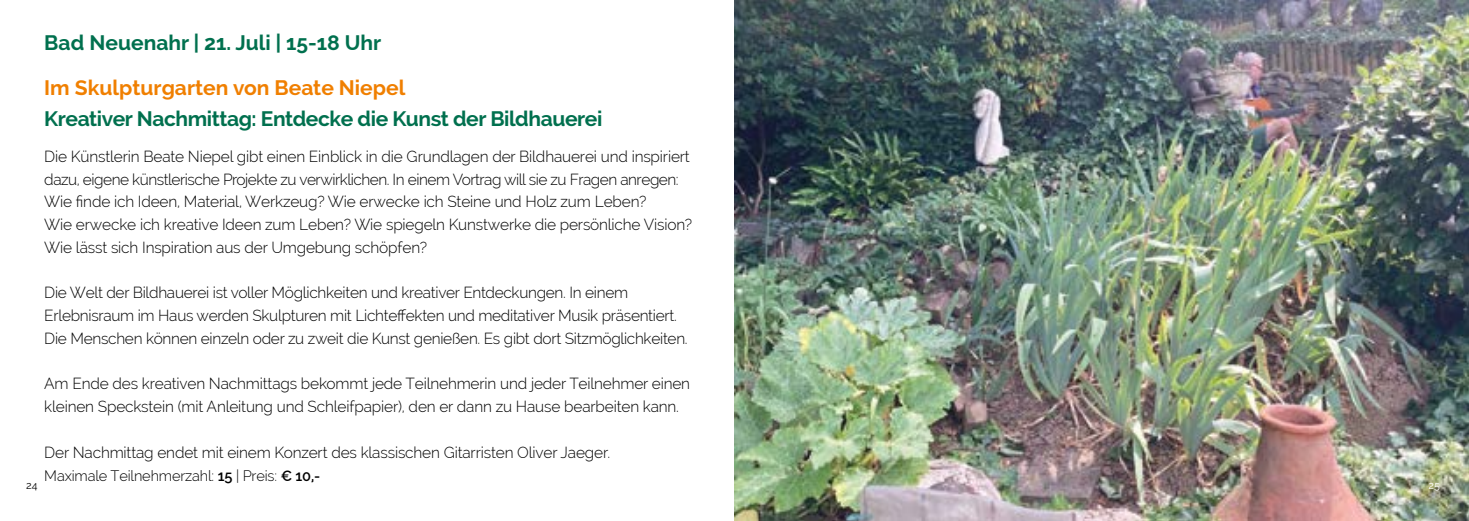
<style>
.page{position:relative;width:1469px;height:521px;background:#fff}
.page>*{position:absolute;margin:0;border:0;box-sizing:border-box;transform-origin:0 0}
.t1{font:700 21px "Raleway";letter-spacing:-.02em;color:#00704e}
.t2{font:700 21px "Raleway";color:#f07f00}
.t3{font:700 21px "Raleway";color:#00704e}
.t4{font:300 15.75px/22.8px "Raleway";letter-spacing:-.01em;color:#000}
.t5{font:300 14.88px "Raleway";letter-spacing:-.01em;color:#000}
.t6{font:10.5px "Raleway";color:#000}
.t7{font:10.5px "Raleway";color:#fff}
.s1{font-weight:600}
</style>
<div class="page">
<img style="left:734px;top:0;width:734px;height:521px">
<h1 class="t3" style="left:44px;top:31px;width:338px">Bad Neuenahr | 21. Juli | 15-18 Uhr</h1>
<h1 class="t2" style="left:44px;top:76px;width:363px">Im Skulpturgarten von Beate Niepel</h1>
<h1 class="t1" style="left:44px;top:106px;width:559px">Kreativer Nachmittag: Entdecke die Kunst der Bildhauerei</h1>
<p class="t4" style="left:44px;top:145px;width:649px">Die Künstlerin Beate Niepel gibt einen Einblick in die Grundlagen der Bildhauerei und inspiriert dazu, eigene künstlerische Projekte zu verwirklichen. In einem Vortrag will sie zu Fragen anregen:<br>Wie finde ich Ideen, Material, Werkzeug? Wie erwecke ich Steine und Holz zum Leben?<br>Wie erwecke ich kreative Ideen zum Leben? Wie spiegeln Kunstwerke die persönliche Vision?<br>Wie lässt sich Inspiration aus der Umgebung schöpfen?</p>
<p class="t4" style="left:44px;top:281px;width:645px">Die Welt der Bildhauerei ist voller Möglichkeiten und kreativer Entdeckungen. In einem<br>Erlebnisraum im Haus werden Skulpturen mit Lichteffekten und meditativer Musik präsentiert.<br>Die Menschen können einzeln oder zu zweit die Kunst genießen. Es gibt dort Sitzmöglichkeiten.</p>
<p class="t4" style="left:44px;top:372px;width:647px">Am Ende des kreativen Nachmittags bekommt jede Teilnehmerin und jeder Teilnehmer einen kleinen Speckstein (mit Anleitung und Schleifpapier), den er dann zu Hause bearbeiten kann.</p>
<p class="t4" style="left:44px;top:441px;width:567px">Der Nachmittag endet mit einem Konzert des klassischen Gitarristen Oliver Jaeger.</p>
<p class="t5" style="left:44px;top:466px;width:277px">Maximale Teilnehmerzahl: <span class="s1">15</span> | Preis: <span class="s1">€ 10,-</span></p>
<p class="t6" style="left:26px;top:479px;width:13px">24</p>
<p class="t7" style="left:1428px;top:479px;width:13px">25</p>
</div>
